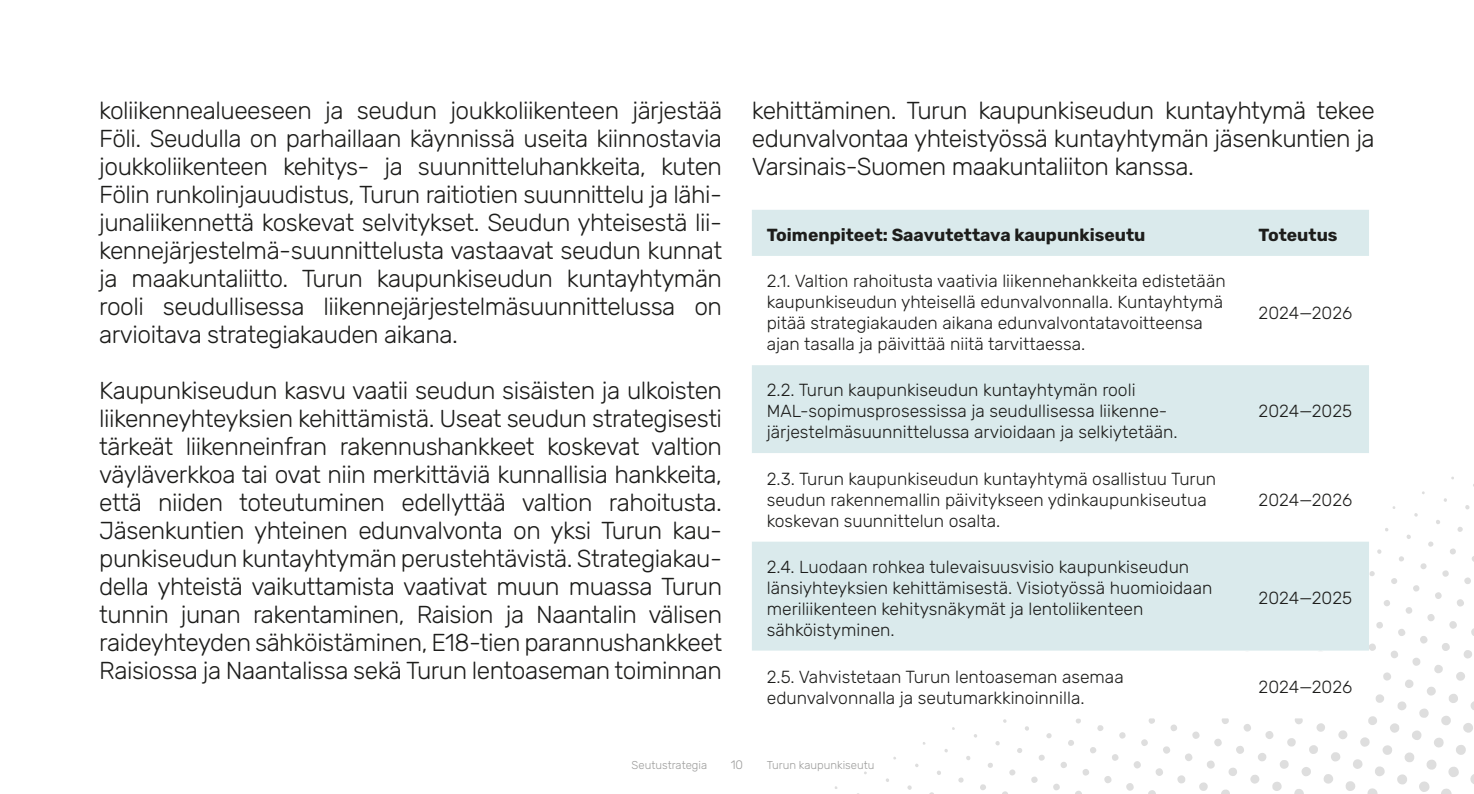
<style>
.page{position:relative;width:1474px;height:794px;background:#fff}
.page>*{position:absolute;margin:0;border:0;box-sizing:border-box;transform-origin:0 0}
.t1{font:300 24.5px/28px "Rubik";letter-spacing:-.02em;color:#1d1d1b;text-align:justify}
.t2{font:300 17.5px/21px "Rubik";color:#1d1d1b}
.t3{font:700 17.5px "Rubik";color:#1d1d1b}
.t4{font:300 12.25px "Rubik";color:#9d9d9c}
.t5{font:300 11.38px "Rubik";color:#9d9d9c}
</style>
<div class="page">
<svg style="left:776px;top:442px;width:697px;height:352px"></svg>
<div style="left:752px;top:210px;width:616px;height:440px;background:#daeaec"></div>
<svg style="left:752px;top:256px;width:616px;height:285px"></svg>
<svg style="left:776px;top:651px;width:592px;height:67px"></svg>
<p class="t1" style="left:99px;top:97px;width:624px">koliikennealueeseen ja seudun joukkoliikenteen järjestää Föli. Seudulla on parhaillaan käynnissä useita kiinnostavia joukkoliikenteen kehitys- ja suunnitteluhankkeita, kuten Fölin runkolinjauudistus, Turun raitiotien suunnittelu ja lähi&shy;junaliikennettä koskevat selvitykset. Seudun yhteisestä lii&shy;kennejärjestelmä-suunnittelusta vastaavat seudun kunnat ja maakuntaliitto. Turun kaupunkiseudun kuntayhtymän rooli seudullisessa liikennejärjestelmäsuunnittelussa on arvioitava strategiakauden aikana.</p>
<p class="t1" style="left:99px;top:377px;width:624px">Kaupunkiseudun kasvu vaatii seudun sisäisten ja ulkoisten liikenneyhteyksien kehittämistä. Useat seudun strategisesti tärkeät liikenneinfran rakennushankkeet koskevat valtion väyläverkkoa tai ovat niin merkittäviä kunnallisia hankkeita, että niiden toteutuminen edellyttää valtion rahoitusta.<br>Jäsenkuntien yhteinen edunvalvonta on yksi Turun kau&shy;punkiseudun kuntayhtymän perustehtävistä. Strategiakau&shy;della yhteistä vaikuttamista vaativat muun muassa Turun tunnin junan rakentaminen, Raision ja Naantalin välisen raideyhteyden sähköistäminen, E18-tien parannushankkeet Raisiossa ja Naantalissa sekä Turun lentoaseman toiminnan</p>
<p class="t1" style="left:752px;top:97px;width:624px">kehittäminen. Turun kaupunkiseudun kuntayhtymä tekee edunvalvontaa yhteistyössä kuntayhtymän jäsenkuntien ja Varsinais-Suomen maakuntaliiton kanssa.</p>
<p class="t3" style="left:766px;top:225px;width:380px">Toimenpiteet: Saavutettava kaupunkiseutu</p>
<p class="t3" style="left:1258px;top:225px;width:80px">Toteutus</p>
<p class="t2" style="left:766px;top:271px;width:460px">2.1. Valtion rahoitusta vaativia liikennehankkeita edistetään kaupunkiseudun yhteisellä edunvalvonnalla. Kuntayhtymä pitää strategiakauden aikana edunvalvontatavoitteensa ajan tasalla ja päivittää niitä tarvittaessa.</p>
<p class="t2" style="left:1258px;top:302px;width:95px">2024—2026</p>
<p class="t2" style="left:766px;top:380px;width:412px">2.2. Turun kaupunkiseudun kuntayhtymän rooli<br>MAL‑sopimusprosessissa ja seudullisessa liikenne&shy;järjestelmäsuunnittelussa arvioidaan ja selkiytetään.</p>
<p class="t2" style="left:766px;top:468px;width:451px">2.3. Turun kaupunkiseudun kuntayhtymä osallistuu Turun seudun rakennemallin päivitykseen ydinkaupunkiseutua koskevan suunnittelun osalta.</p>
<p class="t2" style="left:766px;top:556px;width:447px">2.4. Luodaan rohkea tulevaisuusvisio kaupunkiseudun länsiyhteyksien kehittämisestä. Visiotyössä huomioidaan meriliikenteen kehitysnäkymät ja lentoliikenteen sähköistyminen.</p>
<p class="t2" style="left:1258px;top:401px;width:95px">2024—2025</p>
<p class="t2" style="left:1258px;top:489px;width:95px">2024—2026</p>
<p class="t2" style="left:1258px;top:588px;width:95px">2024—2025</p>
<p class="t2" style="left:766px;top:666px;width:358px">2.5. Vahvistetaan Turun lentoaseman asemaa edunvalvonnalla ja seutumarkkinoinnilla.</p>
<p class="t2" style="left:1258px;top:677px;width:95px">2024—2026</p>
<p class="t5" style="left:631px;top:759px;width:77px">Seutustrategia</p>
<p class="t4" style="left:730px;top:758px;width:14px">10</p>
<p class="t5" style="left:766px;top:759px;width:109px">Turun kaupunkiseutu</p>
</div>
